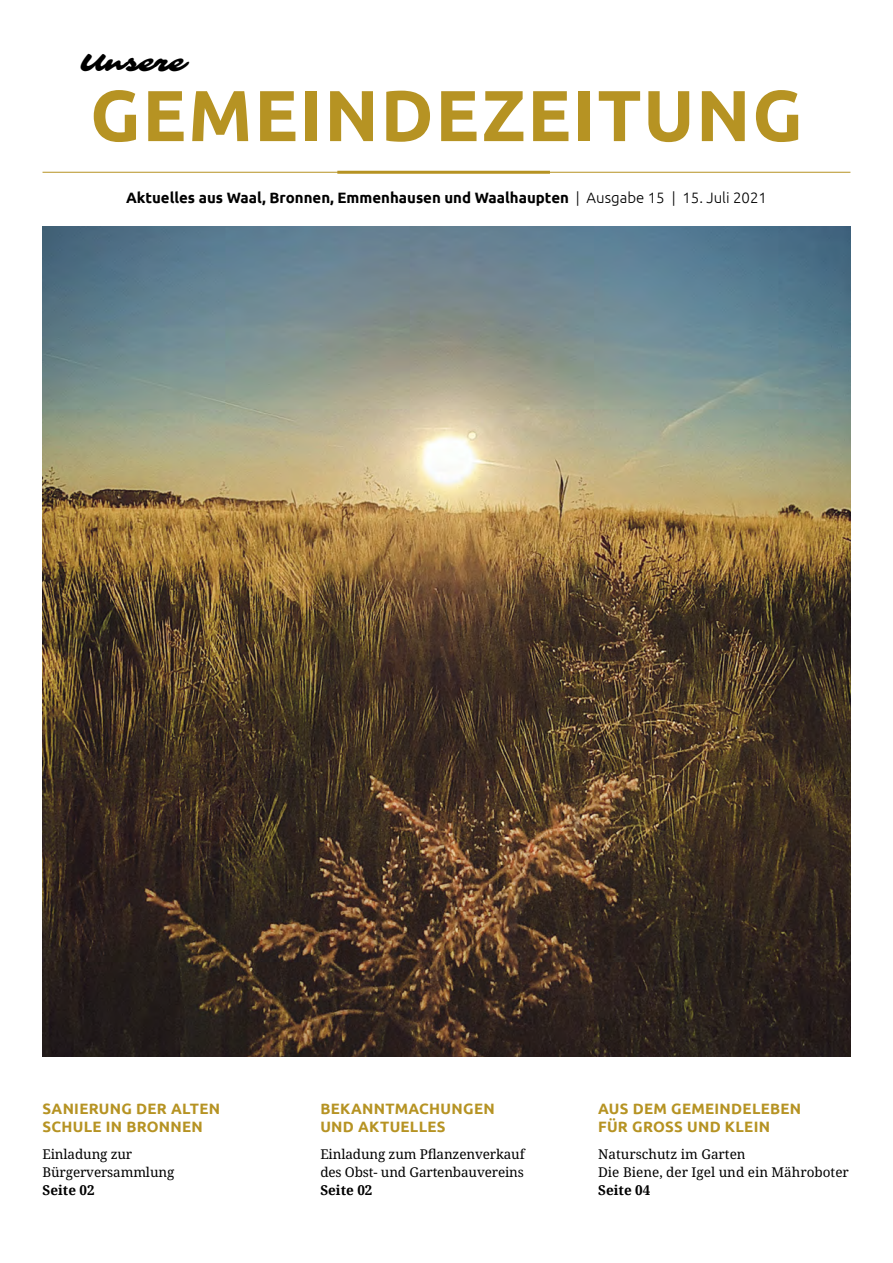
<style>
.page{position:relative;width:893px;height:1263px;background:#fff}
.page>*{position:absolute;margin:0;border:0;box-sizing:border-box;transform-origin:0 0}
.t1{font:700 72px "Ubuntu";letter-spacing:.025em;color:#b69323}
.t2{font:25.95px "Sarina";color:#000}
.t3{font:700 15px/18px "Ubuntu";letter-spacing:.02em;color:#b69323}
.t4{font:700 15px "Ubuntu";color:#000}
.t5{font:13.5px/18px "Noto Serif";letter-spacing:-.01em;color:#000}
.t6{font:700 13.5px "Noto Serif";color:#000}
.s1{font-weight:300}
</style>
<div class="page">
<img style="left:43px;top:227px;width:807px;height:829px">
<hr style="left:43px;top:172px;width:807px;height:1px;background:#b69323">
<hr style="left:337px;top:171px;width:213px;height:3px;background:#b69323">
<h2 class="t2" style="left:81px;top:47px;width:107px">Unsere</h2>
<h1 class="t1" style="left:90px;top:72px;width:714px">GEMEINDEZEITUNG</h1>
<p class="t4" style="left:126px;top:189px;width:642px">Aktuelles aus Waal, Bronnen, Emmenhausen und Waalhaupten <span class="s1">| Ausgabe 15 | 15. Juli 2021</span></p>
<p class="t3" style="left:43px;top:1099px;width:179px">SANIERUNG DER ALTEN<br>SCHULE IN BRONNEN</p>
<p class="t3" style="left:598px;top:1099px;width:205px">AUS DEM GEMEINDELEBEN<br>FÜR GROSS UND KLEIN</p>
<p class="t3" style="left:320px;top:1099px;width:176px">BEKANNTMACHUNGEN<br>UND AKTUELLES</p>
<p class="t5" style="left:43px;top:1145px;width:133px">Einladung zur<br>Bürgerversammlung</p>
<p class="t6" style="left:43px;top:1180px;width:54px">Seite 02</p>
<p class="t5" style="left:320px;top:1145px;width:206px">Einladung zum Pflanzenverkauf des Obst- und Gartenbauvereins</p>
<p class="t6" style="left:320px;top:1180px;width:54px">Seite 02</p>
<p class="t5" style="left:598px;top:1145px;width:252px">Naturschutz im Garten<br>Die Biene, der Igel und ein Mähroboter</p>
<p class="t6" style="left:598px;top:1180px;width:54px">Seite 04</p>
</div>
